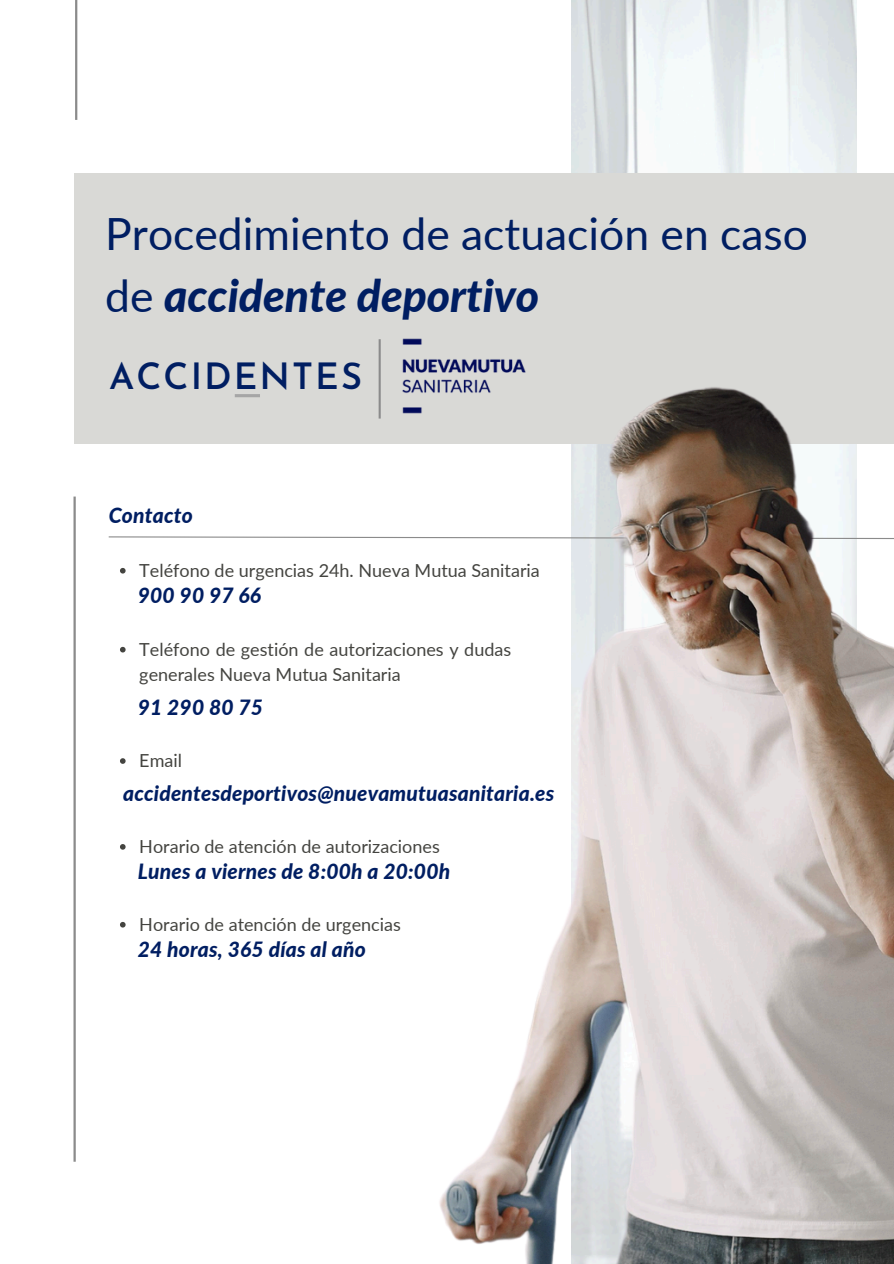
<style>
.page{position:relative;width:894px;height:1264px;background:#fff}
.page>*{position:absolute;margin:0;border:0;box-sizing:border-box;transform-origin:0 0}
.t1{font:44.4px/61.8px "Lato";color:#001e62}
.t2{font:600 36.15px "Josefin Sans";letter-spacing:.055em;color:#001e62}
.t3{font:italic 800 21px "Lato";letter-spacing:.01em;color:#001e62}
.t4{font:18px/24.8px "Lato";color:#444440}
.s1{font-weight:800;font-style:italic}
</style>
<div class="page">
<img style="left:571px;top:0;width:284px;height:173px">
<svg style="left:108px;top:536px;width:292px;height:2px"></svg>
<hr style="left:75px;top:0;width:2px;height:120px;background:#8b8b8b">
<hr style="left:73px;top:496px;width:3px;height:665px;background:#8b8b8b">
<div style="left:75px;top:173px;width:818px;height:270px;background:#d9d9d6"></div>
<hr style="left:235px;top:394px;width:25px;height:3px;background:#a6a6a6">
<hr style="left:378px;top:339px;width:2px;height:79px;background:#8b8b8b">
<svg style="left:120px;top:568px;width:5px;height:5px"></svg>
<svg style="left:120px;top:647px;width:5px;height:5px"></svg>
<svg style="left:120px;top:758px;width:5px;height:5px"></svg>
<svg style="left:120px;top:844px;width:5px;height:5px"></svg>
<svg style="left:120px;top:921px;width:5px;height:6px"></svg>
<img style="left:400px;top:338px;width:493px;height:925px">
<p class="t1" style="left:105px;top:202px;width:704px">Procedimiento de actuación en caso de <span class="s1">accidente deportivo</span></p>
<p class="t2" style="left:109px;top:362px;width:254px">ACCIDENTES</p>
<h3 class="t3" style="left:109px;top:502px;width:86px">Contacto</h3>
<p class="t4" style="left:139px;top:557px;width:402px">Teléfono de urgencias 24h. Nueva Mutua Sanitaria</p>
<h3 class="t3" style="left:138px;top:582px;width:125px">900 90 97 66</h3>
<p class="t4" style="left:139px;top:636px;width:373px">Teléfono de gestión de autorizaciones y dudas generales Nueva Mutua Sanitaria</p>
<h3 class="t3" style="left:138px;top:694px;width:127px">91 290 80 75</h3>
<h3 class="t4" style="left:139px;top:748px;width:44px">Email</h3>
<p class="t3" style="left:123px;top:779px;width:432px">accidentesdeportivos@nuevamutuasanitaria.es</p>
<p class="t4" style="left:139px;top:833px;width:302px">Horario de atención de autorizaciones</p>
<h3 class="t3" style="left:138px;top:858px;width:314px">Lunes a viernes de 8:00h a 20:00h</h3>
<p class="t4" style="left:139px;top:911px;width:263px">Horario de atención de urgencias</p>
<h3 class="t3" style="left:138px;top:936px;width:229px">24 horas, 365 días al año</h3>
</div>
